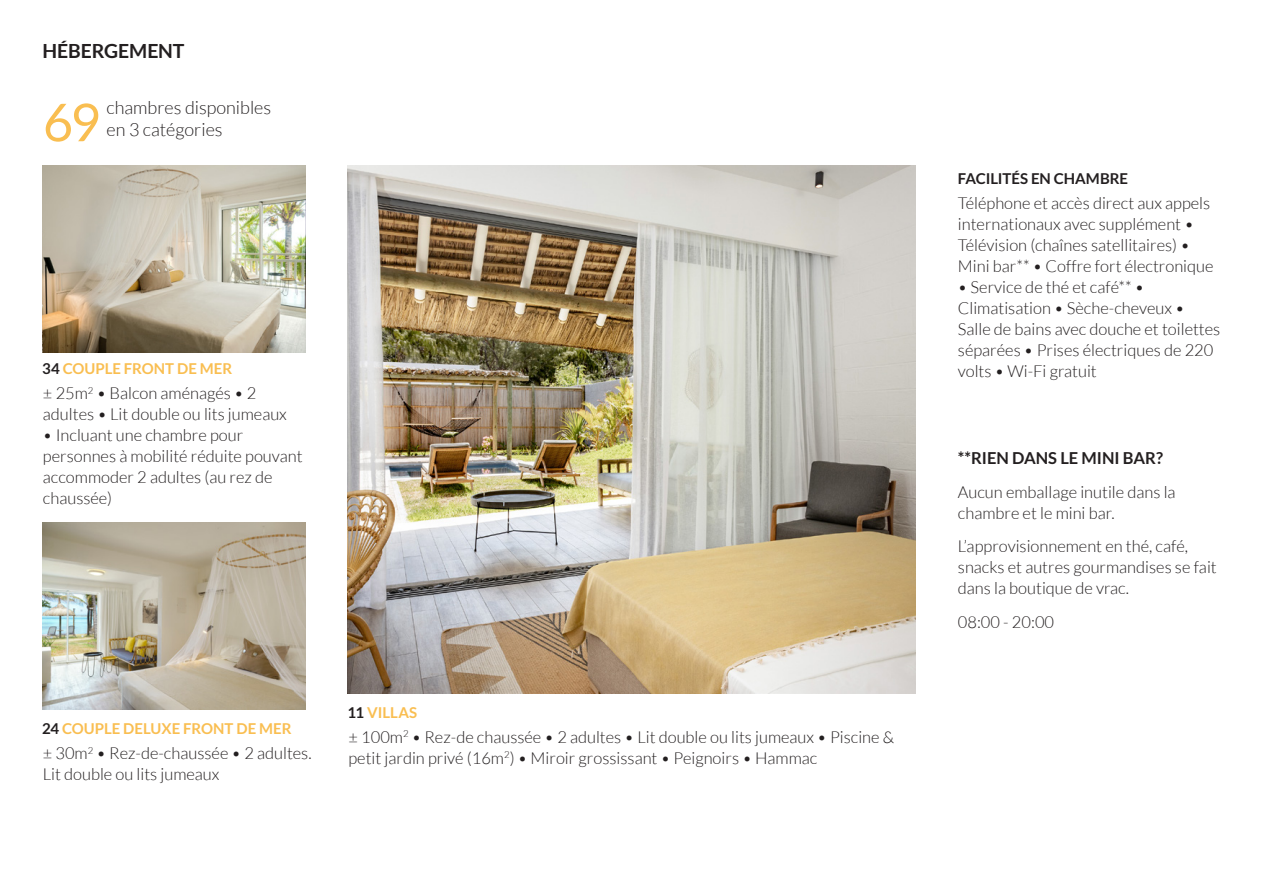
<style>
.page{position:relative;width:1263px;height:893px;background:#fff}
.page>*{position:absolute;margin:0;border:0;box-sizing:border-box;transform-origin:0 0}
.t1{font:52.2px "Lato";color:#f9be51}
.t2{font:700 19.5px "Lato";letter-spacing:-.01em;color:#231f20}
.t3{font:300 18px "Lato";color:#231f20}
.t4{font:300 16.5px/21px "Lato";color:#231f20}
.t5{font:700 16.5px "Lato";color:#231f20}
.t6{font:700 15px "Lato";color:#f9be51}
.t7{font:700 15px "Lato";color:#231f20}
.s1{color:#231f20}
</style>
<div class="page">
<img style="left:43px;top:523px;width:262px;height:187px">
<img style="left:348px;top:165px;width:567px;height:528px">
<img style="left:42px;top:165px;width:263px;height:187px">
<p class="t2" style="left:43px;top:40px;width:143px">HÉBERGEMENT</p>
<h1 class="t1" style="left:43px;top:93px;width:59px">69</h1>
<p class="t3" style="left:107px;top:98px;width:166px">chambres disponibles</p>
<p class="t3" style="left:107px;top:120px;width:118px">en 3 catégories</p>
<p class="t6" style="left:42px;top:360px;width:192px"><span class="s1">34</span> COUPLE FRONT DE MER</p>
<p class="t4" style="left:43px;top:383px;width:245px">± 25m<sup>2</sup> • Balcon aménagés • 2 adultes • Lit double ou lits jumeaux</p>
<p class="t4" style="left:43px;top:425px;width:261px">• Incluant une chambre pour personnes à mobilité réduite pouvant accommoder 2 adultes (au rez de chaussée)</p>
<p class="t6" style="left:42px;top:720px;width:251px"><span class="s1">24</span> COUPLE DELUXE FRONT DE MER</p>
<p class="t4" style="left:43px;top:743px;width:270px">± 30m<sup>2</sup> • Rez-de-chaussée • 2 adultes.<br>Lit double ou lits jumeaux</p>
<p class="t6" style="left:348px;top:704px;width:71px"><span class="s1">11</span> VILLAS</p>
<p class="t4" style="left:348px;top:727px;width:547px">± 100m<sup>2</sup> • Rez-de chaussée • 2 adultes • Lit double ou lits jumeaux • Piscine &amp; petit jardin privé (16m<sup>2</sup>) • Miroir grossissant • Peignoirs • Hammac</p>
<p class="t7" style="left:958px;top:170px;width:172px">FACILITÉS EN CHAMBRE</p>
<p class="t4" style="left:958px;top:192px;width:257px">Téléphone et accès direct aux appels internationaux avec supplément • Télévision (chaînes satellitaires) • Mini bar** • Coffre fort électronique</p>
<p class="t4" style="left:958px;top:276px;width:264px">• Service de thé et café** •<br>Climatisation • Sèche-cheveux •<br>Salle de bains avec douche et toilettes séparées • Prises électriques de 220 volts • Wi-Fi gratuit</p>
<p class="t5" style="left:958px;top:448px;width:207px">**RIEN DANS LE MINI BAR?</p>
<p class="t4" style="left:958px;top:481px;width:219px">Aucun emballage inutile dans la chambre et le mini bar.</p>
<p class="t4" style="left:958px;top:536px;width:260px">L’approvisionnement en thé, café, snacks et autres gourmandises se fait dans la boutique de vrac.</p>
<p class="t4" style="left:958px;top:612px;width:98px">08:00 - 20:00</p>
</div>
